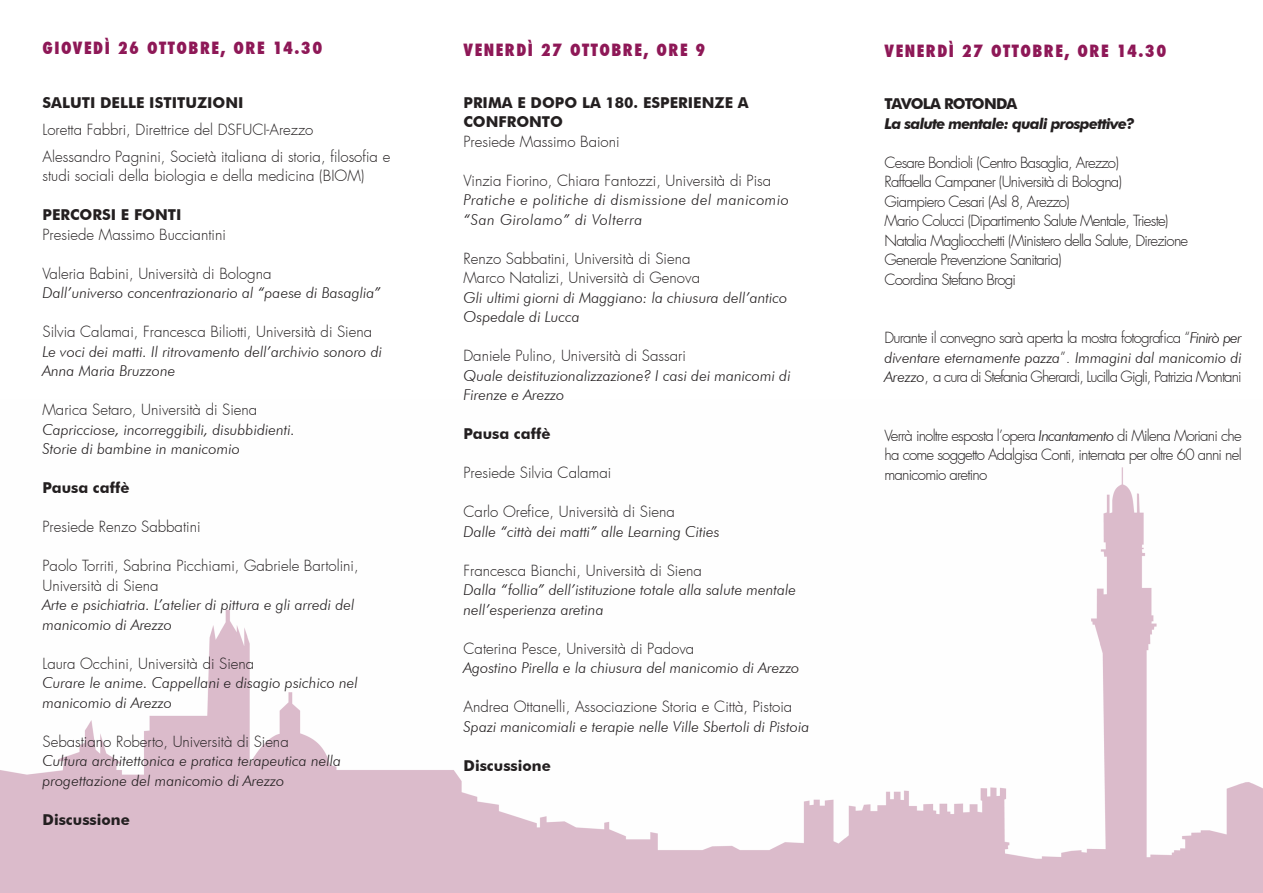
<style>
.page{position:relative;width:1263px;height:893px;background:#fff}
.page>*{position:absolute;margin:0;border:0;box-sizing:border-box;transform-origin:0 0}
.Normale{font:800 condensed 16.5px "Futura";letter-spacing:.09em;color:#8e1857}
.Normale-2{font:300 15px/19.5px "Futura";color:#231f20}
.Normale-3{font:italic 300 15px/19.5px "Futura BT";color:#231f20}
.Normale-4{font:300 15px "Futura";letter-spacing:-.05em;color:#231f20}
.Normale-5{font:700 15px/19.5px "Futura BT";color:#231f20}
.Normale-6{font:italic 300 15px/19.5px "Futura BT";letter-spacing:.03em;color:#231f20}
.t1{font:italic 700 15px "Futura BT";letter-spacing:-.05em;color:#231f20}
.Normale-7{font:700 15px "Futura BT";letter-spacing:-.07em;color:#231f20}
.s1{font-family:"Futura BT";font-weight:700}
.s2{font-family:"Futura BT";font-style:italic}
</style>
<div class="page">
<img style="left:0;top:467px;width:1263px;height:426px">
<p class="Normale" style="left:43px;top:36px;width:281px">GIOVEDÌ 26 OTTOBRE, ORE 14.30</p>
<p class="Normale" style="left:463px;top:39px;width:243px">VENERDÌ 27 OTTOBRE, ORE 9</p>
<p class="Normale" style="left:884px;top:40px;width:283px">VENERDÌ 27 OTTOBRE, ORE 14.30</p>
<p class="Normale-5" style="left:43px;top:93px;width:203px">SALUTI DELLE ISTITUZIONI</p>
<p class="Normale-2" style="left:43px;top:120px;width:272px">Loretta Fabbri, Direttrice del DSFUCI-Arezzo</p>
<p class="Normale-2" style="left:43px;top:147px;width:349px">Alessandro Pagnini, Società italiana di storia, filosofia e studi sociali della biologia e della medicina (BIOM)</p>
<p class="Normale-2" style="left:43px;top:206px;width:185px"><span class="s1">PERCORSI E FONTI<br></span>Presiede Massimo Bucciantini</p>
<p class="Normale-2" style="left:43px;top:264px;width:230px">Valeria Babini, Università di Bologna</p>
<p class="Normale-3" style="left:43px;top:283px;width:340px">Dall’universo concentrazionario al “paese di Basaglia”</p>
<p class="Normale-2" style="left:43px;top:323px;width:331px">Silvia Calamai, Francesca Biliotti, Università di Siena</p>
<p class="Normale-3" style="left:43px;top:342px;width:341px">Le voci dei matti. Il ritrovamento dell’archivio sonoro di<br>Anna Maria Bruzzone</p>
<p class="Normale-2" style="left:43px;top:401px;width:216px">Marica Setaro, Università di Siena</p>
<p class="Normale-3" style="left:43px;top:420px;width:254px">Capricciose, incorreggibili, disubbidienti.</p>
<p class="Normale-3" style="left:43px;top:439px;width:199px">Storie di bambine in manicomio</p>
<p class="Normale-5" style="left:43px;top:478px;width:88px">Pausa caffè</p>
<p class="Normale-2" style="left:43px;top:518px;width:160px">Presiede Renzo Sabbatini</p>
<p class="Normale-2" style="left:43px;top:557px;width:318px">Paolo Torriti, Sabrina Picchiami, Gabriele Bartolini,<br>Università di Siena</p>
<p class="Normale-3" style="left:43px;top:595px;width:313px">Arte e psichiatria. L’atelier di pittura e gli arredi del manicomio di Arezzo</p>
<p class="Normale-2" style="left:43px;top:654px;width:213px">Laura Occhini, Università di Siena</p>
<p class="Normale-3" style="left:43px;top:673px;width:317px">Curare le anime. Cappellani e disagio psichico nel manicomio di Arezzo</p>
<p class="Normale-2" style="left:43px;top:732px;width:248px">Sebastiano Roberto, Università di Siena</p>
<p class="Normale-3" style="left:43px;top:751px;width:300px">Cultura architettonica e pratica terapeutica nella progettazione del manicomio di Arezzo</p>
<p class="Normale-5" style="left:43px;top:810px;width:89px">Discussione</p>
<p class="Normale-5" style="left:463px;top:93px;width:287px">PRIMA E DOPO LA 180. ESPERIENZE A<br>CONFRONTO</p>
<p class="Normale-2" style="left:463px;top:132px;width:158px">Presiede Massimo Baioni</p>
<p class="Normale-2" style="left:463px;top:171px;width:309px">Vinzia Fiorino, Chiara Fantozzi, Università di Pisa</p>
<p class="Normale-6" style="left:463px;top:190px;width:327px">Pratiche e politiche di dismissione del manicomio “San Girolamo” di Volterra</p>
<p class="Normale-2" style="left:463px;top:249px;width:228px">Renzo Sabbatini, Università di Siena</p>
<p class="Normale-2" style="left:463px;top:269px;width:238px">Marco Natalizi, Università di Genova</p>
<p class="Normale-3" style="left:463px;top:288px;width:325px">Gli ultimi giorni di Maggiano: la chiusura dell’antico<br>Ospedale di Lucca</p>
<p class="Normale-2" style="left:463px;top:347px;width:224px">Daniele Pulino, Università di Sassari</p>
<p class="Normale-3" style="left:463px;top:366px;width:329px">Quale deistituzionalizzazione? I casi dei manicomi di<br>Firenze e Arezzo</p>
<p class="Normale-5" style="left:463px;top:424px;width:88px">Pausa caffè</p>
<p class="Normale-2" style="left:463px;top:464px;width:149px">Presiede Silvia Calamai</p>
<p class="Normale-2" style="left:463px;top:503px;width:213px">Carlo Orefice, Università di Siena</p>
<p class="Normale-3" style="left:463px;top:522px;width:258px">Dalle “città dei matti” alle Learning Cities</p>
<p class="Normale-2" style="left:463px;top:561px;width:240px">Francesca Bianchi, Università di Siena</p>
<p class="Normale-3" style="left:463px;top:580px;width:334px">Dalla “follia” dell’istituzione totale alla salute mentale nell’esperienza aretina</p>
<p class="Normale-2" style="left:463px;top:639px;width:232px">Caterina Pesce, Università di Padova</p>
<p class="Normale-3" style="left:463px;top:658px;width:337px">Agostino Pirella e la chiusura del manicomio di Arezzo</p>
<p class="Normale-2" style="left:463px;top:698px;width:330px">Andrea Ottanelli, Associazione Storia e Città, Pistoia</p>
<p class="Normale-3" style="left:463px;top:717px;width:347px">Spazi manicomiali e terapie nelle Ville Sbertoli di Pistoia</p>
<p class="Normale-5" style="left:463px;top:756px;width:89px">Discussione</p>
<p class="Normale-7" style="left:884px;top:95px;width:134px">TAVOLA ROTONDA</p>
<p class="t1" style="left:884px;top:114px;width:252px">La salute mentale: quali prospettive?</p>
<p class="Normale-4" style="left:884px;top:153px;width:236px">Cesare Bondioli (Centro Basaglia, Arezzo)</p>
<p class="Normale-4" style="left:884px;top:173px;width:239px">Raffaella Campaner (Università di Bologna)</p>
<p class="Normale-4" style="left:884px;top:192px;width:187px">Giampiero Cesari (Asl 8, Arezzo)</p>
<p class="Normale-4" style="left:884px;top:212px;width:285px">Mario Colucci (Dipartimento Salute Mentale, Trieste)</p>
<p class="Normale-4" style="left:884px;top:231px;width:305px">Natalia Magliocchetti (Ministero della Salute, Direzione</p>
<p class="Normale-4" style="left:884px;top:251px;width:179px">Generale Prevenzione Sanitaria)</p>
<p class="Normale-4" style="left:884px;top:270px;width:133px">Coordina Stefano Brogi</p>
<p class="Normale-2" style="left:884px;top:328px;width:359px;text-align:justify">Durante il convegno sarà aperta la mostra fotografica “<span class="s2">Finirò per diventare eternamente pazza</span>”. <span class="s2">Immagini dal manicomio di Arezzo</span>, a cura di Stefania Gherardi, Lucilla Gigli, Patrizia Montani</p>
<p class="Normale-2" style="left:884px;top:426px;width:359px;text-align:justify">Verrà inoltre esposta l’opera <span class="s2">Incantamento</span> di Milena Moriani che ha come soggetto Adalgisa Conti, internata per oltre 60 anni nel manicomio aretino</p>
</div>
